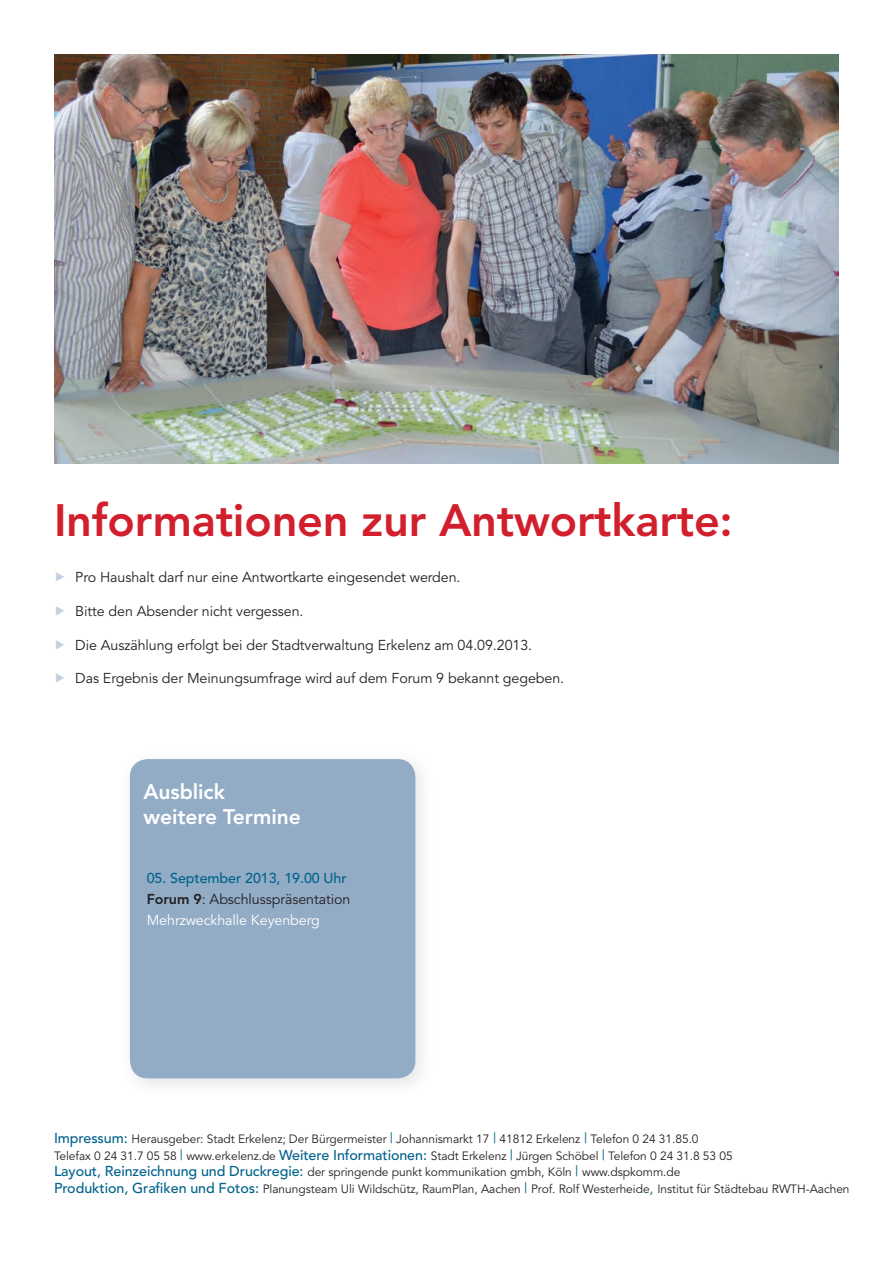
<style>
.page{position:relative;width:893px;height:1263px;background:#fff}
.page>*{position:absolute;margin:0;border:0;box-sizing:border-box;transform-origin:0 0}
.t1{font:800 45px "Avenir";letter-spacing:-.005em;color:#d11f2d}
.t2{font:800 21px/25.2px "Avenir";letter-spacing:-.005em;color:#fff}
.t3{font:14.25px "Avenir";letter-spacing:-.005em;color:#231f20}
.t4{font:500 14.25px/21px "Avenir";letter-spacing:-.005em;color:#00628c}
.t5{font:12px/16.5px "Avenir";letter-spacing:-.005em;color:#231f20}
.s1{color:#c4d0e0}
.s2{font-weight:800;color:#231f20}
.s3{font-weight:400;color:#231f20}
.s4{font-weight:400;color:#fff}
.s5{font-weight:500;font-size:14.25px;color:#00628c}
.s6{font-size:14.25px;color:#00628c}
</style>
<div class="page">
<img style="left:129px;top:759px;width:293px;height:326px">
<div style="left:130px;top:759px;width:285px;height:319px;background:#93acc6;border-radius:18px"></div>
<img style="left:54px;top:54px;width:785px;height:409px">
<h1 class="t1" style="left:54px;top:494px;width:680px">Informationen zur Antwortkarte:</h1>
<p class="t3" style="left:54px;top:569px;width:408px"><span class="s1">▶</span> Pro Haushalt darf nur eine Antwortkarte eingesendet werden.</p>
<p class="t3" style="left:54px;top:603px;width:251px"><span class="s1">▶</span> Bitte den Absender nicht vergessen.</p>
<p class="t3" style="left:54px;top:636px;width:480px"><span class="s1">▶</span> Die Auszählung erfolgt bei der Stadtverwaltung Erkelenz am 04.09.2013.</p>
<p class="t3" style="left:54px;top:670px;width:512px"><span class="s1">▶</span> Das Ergebnis der Meinungsumfrage wird auf dem Forum 9 bekannt gegeben.</p>
<h2 class="t2" style="left:144px;top:779px;width:159px">Ausblick weitere Termine</h2>
<p class="t4" style="left:147px;top:868px;width:205px">05. September 2013, 19.00 Uhr<br><span class="s2">Forum 9</span><span class="s3">: Abschlusspräsentation<br></span><span class="s4">Mehrzweckhalle Keyenberg</span></p>
<p class="t5" style="left:54px;top:1131px;width:797px"><span class="s5">Impressum:</span> Herausgeber: Stadt Erkelenz; Der Bürgermeister <span class="s6">|</span> Johannismarkt 17 <span class="s6">|</span> 41812 Erkelenz <span class="s6">|</span> Telefon 0 24 31.85.0<br>Telefax 0 24 31.7 05 58 <span class="s6">|</span> www.erkelenz.de <span class="s5">Weitere Informationen:</span> Stadt Erkelenz <span class="s6">|</span> Jürgen Schöbel <span class="s6">|</span> Telefon 0 24 31.8 53 05<br><span class="s5">Layout, Reinzeichnung und Druckregie:</span> der springende punkt kommunikation gmbh, Köln <span class="s6">|</span> www.dspkomm.de<br><span class="s5">Produktion, Grafiken und Fotos:</span> Planungsteam Uli Wildschütz, RaumPlan, Aachen <span class="s6">|</span> Prof. Rolf Westerheide<span class="s6">,</span> Institut für Städtebau RWTH-Aachen</p>
</div>
